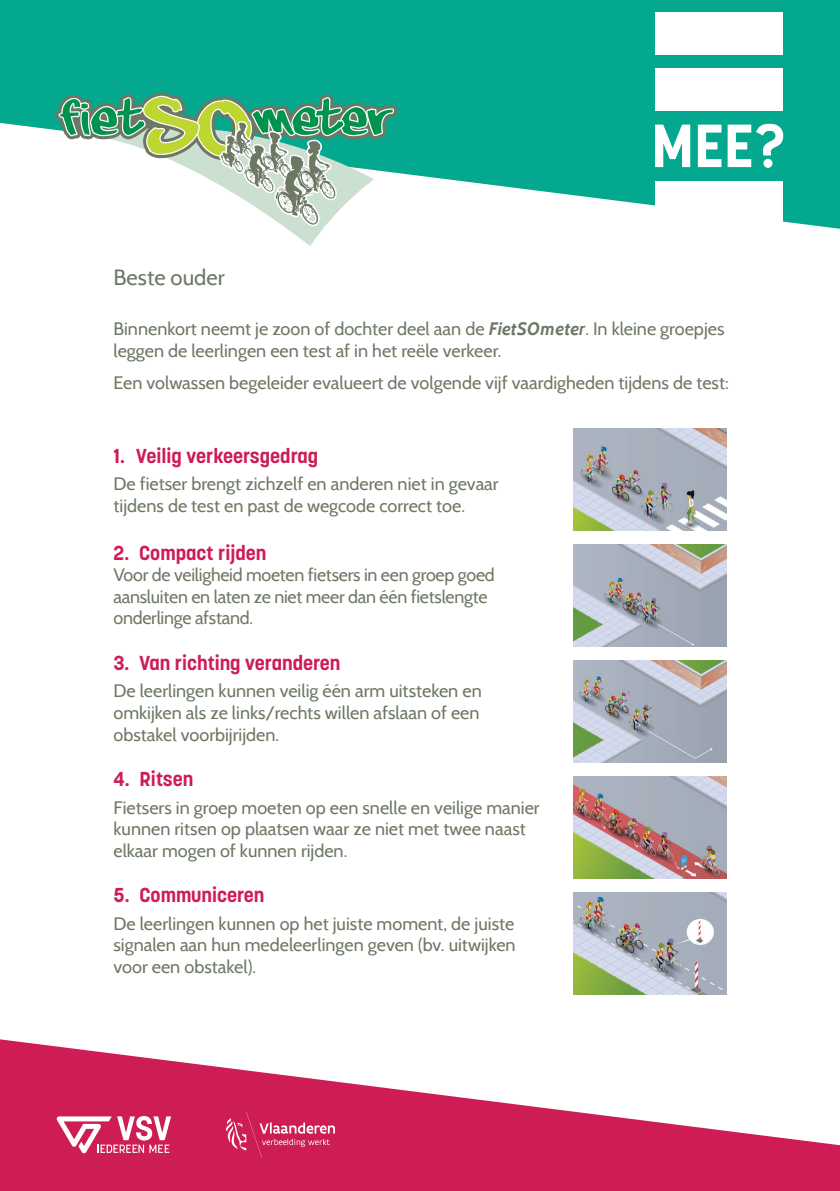
<style>
.page{position:relative;width:840px;height:1191px;background:#fff}
.page>*{position:absolute;margin:0;border:0;box-sizing:border-box;transform-origin:0 0}
.t1{font:22px "Cabin";color:#6d7864}
.t2{font:700 20px "Korolev";color:#cd1d54}
.t3{font:18px/21.6px "Cabin";color:#6d7864}
.s1{font-weight:700;font-style:italic}
</style>
<div class="page">
<svg style="left:0;top:1039px;width:839px;height:152px;fill:#cd1d54"></svg>
<svg style="left:223px;top:1111px;width:112px;height:46px"></svg>
<svg style="left:57px;top:1116px;width:114px;height:37px"></svg>
<img style="left:573px;top:544px;width:153px;height:102px">
<img style="left:573px;top:428px;width:153px;height:102px">
<img style="left:573px;top:660px;width:153px;height:102px">
<img style="left:573px;top:776px;width:153px;height:102px">
<img style="left:573px;top:892px;width:153px;height:102px">
<svg style="left:0;top:0;width:839px;height:229px;fill:#03a88f"></svg>
<svg style="left:654px;top:124px;width:128px;height:44px"></svg>
<div style="left:654px;top:181px;width:128px;height:43px;background:#fff"></div>
<div style="left:654px;top:68px;width:128px;height:42px;background:#fff"></div>
<div style="left:654px;top:12px;width:128px;height:42px;background:#fff"></div>
<svg style="left:55px;top:75px;width:359px;height:171px"></svg>
<p class="t1" style="left:113px;top:264px;width:113px">Beste ouder</p>
<p class="t3" style="left:113px;top:318px;width:612px">Binnenkort neemt je zoon of dochter deel aan de <span class="s1">FietSOmeter</span>. In kleine groepjes leggen de leerlingen een test af in het reële verkeer.</p>
<p class="t3" style="left:113px;top:372px;width:616px">Een volwassen begeleider evalueert de volgende vijf vaardigheden tijdens de test:</p>
<p class="t2" style="left:113px;top:443px;width:206px">1. Veilig verkeersgedrag</p>
<p class="t3" style="left:113px;top:473px;width:386px">De fietser brengt zichzelf en anderen niet in gevaar tijdens de test en past de wegcode correct toe.</p>
<p class="t2" style="left:113px;top:540px;width:154px">2. Compact rijden</p>
<p class="t3" style="left:113px;top:564px;width:382px">Voor de veiligheid moeten fietsers in een groep goed aansluiten en laten ze niet meer dan één fietslengte onderlinge afstand.</p>
<p class="t2" style="left:113px;top:650px;width:228px">3. Van richting veranderen</p>
<p class="t3" style="left:113px;top:680px;width:369px">De leerlingen kunnen veilig één arm uitsteken en omkijken als ze links/rechts willen afslaan of een obstakel voorbijrijden.</p>
<p class="t2" style="left:113px;top:766px;width:81px">4. Ritsen</p>
<p class="t3" style="left:113px;top:796px;width:427px">Fietsers in groep moeten op een snelle en veilige manier kunnen ritsen op plaatsen waar ze niet met twee naast elkaar mogen of kunnen rijden.</p>
<p class="t2" style="left:113px;top:882px;width:152px">5. Communiceren</p>
<p class="t3" style="left:113px;top:912px;width:403px;text-align:justify">De leerlingen kunnen op het juiste moment, de juiste signalen aan hun medeleerlingen geven (bv. uitwijken voor een obstakel).</p>
</div>
